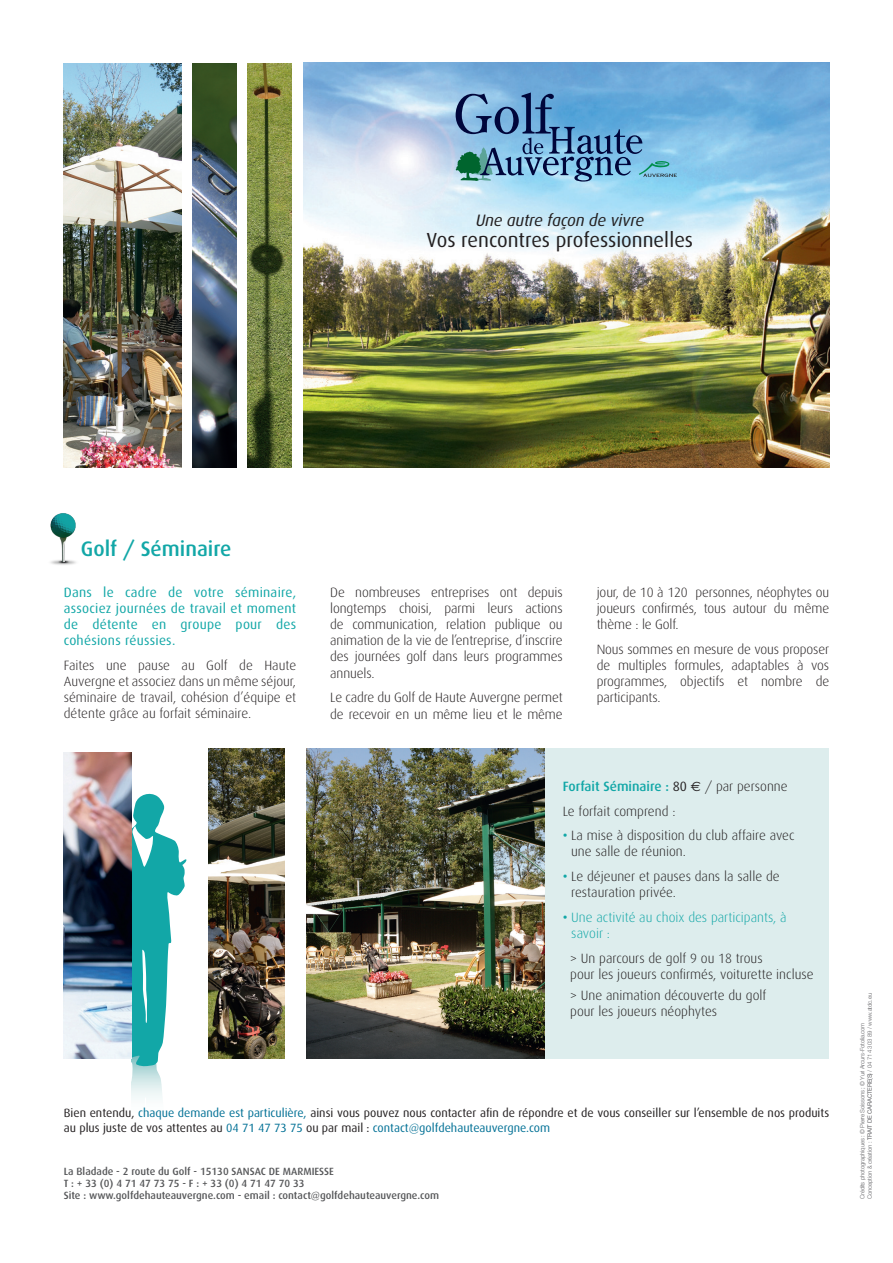
<style>
.page{position:relative;width:893px;height:1263px;background:#fff}
.page>*{position:absolute;margin:0;border:0;box-sizing:border-box;transform-origin:0 0}
.t1{font:500 21px "Dax";color:#12a7a7}
.t2{font:20.4px "Dax";color:#231f20}
.t3{font:italic 16.65px "Dax";letter-spacing:-.01em;color:#231f20}
.t4{font:300 13.5px/16.2px "Dax";letter-spacing:-.01em;color:#231f20}
.t5{font:13.5px/16.2px "Dax";letter-spacing:.02em;color:#12a7a7;text-align:justify}
.t6{font:300 13.5px/16.2px "Dax";color:#12a7a7}
.t7{font:12px/15px "Dax";color:#231f20}
.t8{font:500 10.5px/12px "Dax";color:#57585a}
.t9{font:300 6px/7.2px "Helvetica Neue LT";letter-spacing:-.025em;color:#636366}
.s1{font-weight:500;color:#12a7a7}
.s2{font-weight:400}
.s3{font-family:"Euro Sans";font-weight:400}
.s4{font-weight:500}
.s5{color:#007095}
</style>
<div class="page">
<img style="left:64px;top:64px;width:117px;height:403px">
<img style="left:192px;top:64px;width:44px;height:403px">
<img style="left:248px;top:64px;width:44px;height:403px">
<img style="left:303px;top:63px;width:526px;height:405px">
<div style="left:544px;top:748px;width:285px;height:311px;background:#ddeded"></div>
<svg style="left:132px;top:793px;width:54px;height:306px"></svg>
<img style="left:64px;top:753px;width:68px;height:306px">
<img style="left:208px;top:748px;width:77px;height:311px">
<img style="left:306px;top:748px;width:238px;height:311px">
<img style="left:50px;top:513px;width:26px;height:52px">
<svg style="left:456px;top:92px;width:221px;height:90px;background:#649dc4"></svg>
<p class="t3" style="left:476px;top:211px;width:170px">Une autre façon de vivre</p>
<h2 class="t2" style="left:427px;top:228px;width:268px">vos rencontres professionnelles</h2>
<h1 class="t1" style="left:81px;top:536px;width:152px">Golf / Séminaire</h1>
<p class="t5" style="left:64px;top:584px;width:234px">Dans le cadre de votre séminaire, associez journées de travail et moment de détente en groupe pour des cohésions réussies.</p>
<p class="t4" style="left:64px;top:657px;width:234px;text-align:justify">Faites une pause au Golf de Haute Auvergne et associez dans un même séjour, séminaire de travail, cohésion d’équipe et détente grâce au forfait séminaire.</p>
<p class="t4" style="left:330px;top:584px;width:234px;text-align:justify">De nombreuses entreprises ont depuis longtemps choisi, parmi leurs actions de communication, relation publique ou animation de la vie de l’entreprise, d’inscrire des journées golf dans leurs programmes annuels.</p>
<p class="t4" style="left:330px;top:690px;width:234px">Le cadre du Golf de Haute Auvergne permet de recevoir en un même lieu et le même</p>
<p class="t4" style="left:597px;top:584px;width:234px;text-align:justify">jour, de 10 à 120 personnes, néophytes ou joueurs confirmés, tous autour du même thème : le Golf.</p>
<p class="t4" style="left:597px;top:641px;width:234px;text-align:justify">Nous sommes en mesure de vous proposer de multiples formules, adaptables à vos programmes, objectifs et nombre de participants.</p>
<p class="t4" style="left:563px;top:774px;width:226px;line-height:24.8px"><span class="s1">Forfait Séminaire :</span> <span class="s2">80</span> <span class="s3">€</span> / par personne<br>Le forfait comprend :</p>
<p class="t4" style="left:571px;top:828px;width:225px;text-indent:-9px"><span class="s1">•</span> La mise à disposition du club affaire avec une salle de réunion.</p>
<p class="t4" style="left:571px;top:868px;width:210px;text-indent:-9px"><span class="s1">•</span> Le déjeuner et pauses dans la salle de restauration privée.</p>
<p class="t6" style="left:571px;top:909px;width:217px;text-indent:-9px"><span class="s4">•</span> Une activité au choix des participants, à savoir :</p>
<p class="t4" style="left:570px;top:950px;width:245px">&gt; Un parcours de golf 9 ou 18 trous<br>pour les joueurs confirmés, voiturette incluse</p>
<p class="t4" style="left:570px;top:987px;width:198px">&gt; Une animation découverte du golf pour les joueurs néophytes</p>
<p class="t7" style="left:64px;top:1105px;width:767px">Bien entendu, <span class="s5">chaque demande est particulière,</span> ainsi vous pouvez nous contacter afin de répondre et de vous conseiller sur l’ensemble de nos produits au plus juste de vos attentes au <span class="s5">04 71 47 73 75</span> ou par mail : <span class="s5">contact@golfdehauteauvergne.com</span></p>
<p class="t8" style="left:64px;top:1166px;width:377px">La Bladade - 2 route du Golf - 15130 SANSAC DE MARMIESSE<br>T : + 33 (0) 4 71 47 73 75 - F : + 33 (0) 4 71 47 70 33<br>Site : www.golfdehauteauvergne.com - email : contact@golfdehauteauvergne.com</p>
<p class="t9" style="left:859px;top:1199px;width:208px;rotate:-90deg">Crédits photographiques : © Pierre Soissons ; © Yuri Arcurs-Fotolia.com<br>Conception &amp; création : <span class="s2">TRAIT DE CARACTERE(S)</span> / 04 71 43 03 89 / www.atdc.eu</p>
</div>
